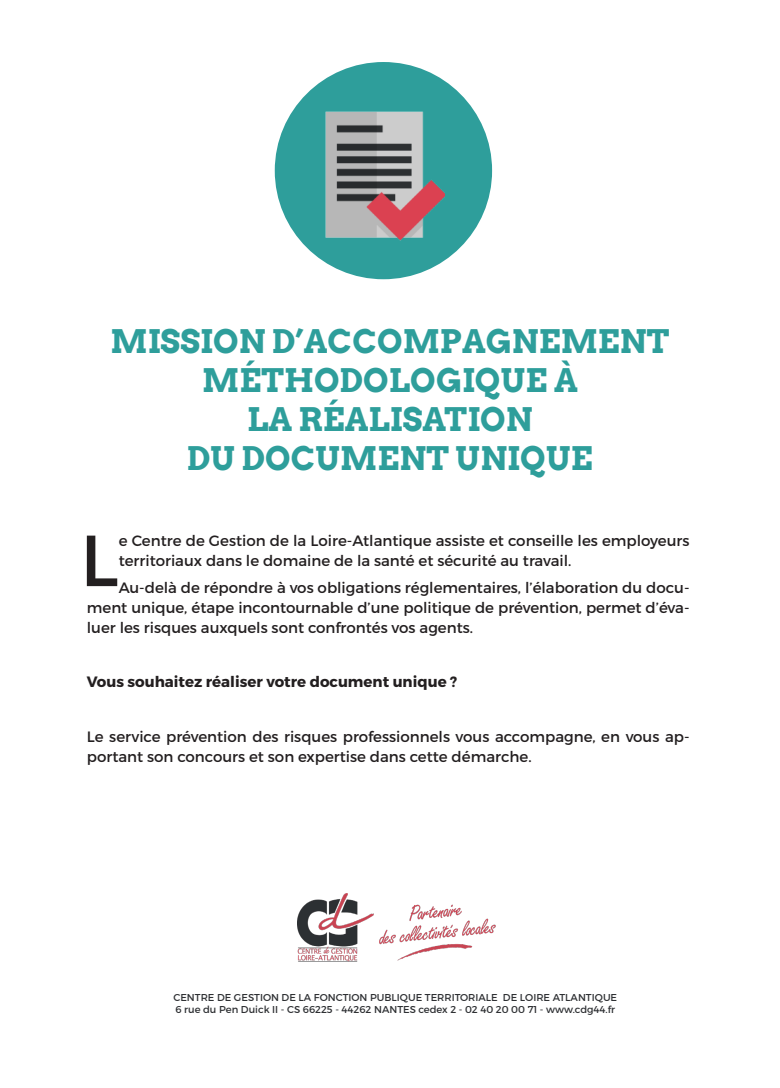
<style>
.page{position:relative;width:780px;height:1088px;background:#fff}
.page>*{position:absolute;margin:0;border:0;box-sizing:border-box;transform-origin:0 0}
.t1{font:72.12px "Montserrat";color:#231f20}
.t2{font:700 32.5px "Arvo";color:#2e9e9b}
.t3{font:15px/20px "Montserrat";color:#231f20}
.t4{font:700 15px "Montserrat";color:#231f20}
.t5{font:10px "Montserrat";color:#2e3033}
</style>
<div class="page">
<div style="left:275px;top:62px;width:217px;height:217px;background:#2e9e9b;border-radius:50%"></div>
<img style="left:325px;top:111px;width:119px;height:130px">
<img style="left:298px;top:894px;width:198px;height:67px">
<p class="t2" style="left:110px;top:320px;width:560px">MISSION D’ACCOMPAGNEMENT</p>
<p class="t2" style="left:202px;top:359px;width:377px">MÉTHODOLOGIQUE À</p>
<p class="t2" style="left:247px;top:398px;width:287px">LA RÉALISATION</p>
<p class="t2" style="left:187px;top:437px;width:407px">DU DOCUMENT UNIQUE</p>
<p class="t1" style="left:80px;top:516px;width:40px">L</p>
<p class="t3" style="left:119px;top:531px;width:572px">e Centre de Gestion de la Loire-Atlantique assiste et conseille les employeurs territoriaux dans le domaine de la santé et sécurité au travail.</p>
<p class="t3" style="left:87px;top:578px;width:604px;text-align:justify;text-indent:32px">Au-delà de répondre à vos obligations réglementaires, l’élaboration du docu&shy;ment unique, étape incontournable d’une politique de prévention, permet d’éva&shy;luer les risques auxquels sont confrontés vos agents.</p>
<p class="t4" style="left:87px;top:673px;width:372px">Vous souhaitez réaliser votre document unique ?</p>
<p class="t3" style="left:87px;top:726px;width:604px">Le service prévention des risques professionnels vous accompagne, en vous ap&shy;portant son concours et son expertise dans cette démarche.</p>
<p class="t5" style="left:173px;top:991px;width:445px">CENTRE DE GESTION DE LA FONCTION PUBLIQUE TERRITORIALE DE LOIRE ATLANTIQUE</p>
<p class="t5" style="left:175px;top:1003px;width:441px">6 rue du Pen Duick II - CS 66225 - 44262 NANTES cedex 2 - 02 40 20 00 71 - www.cdg44.fr</p>
</div>
